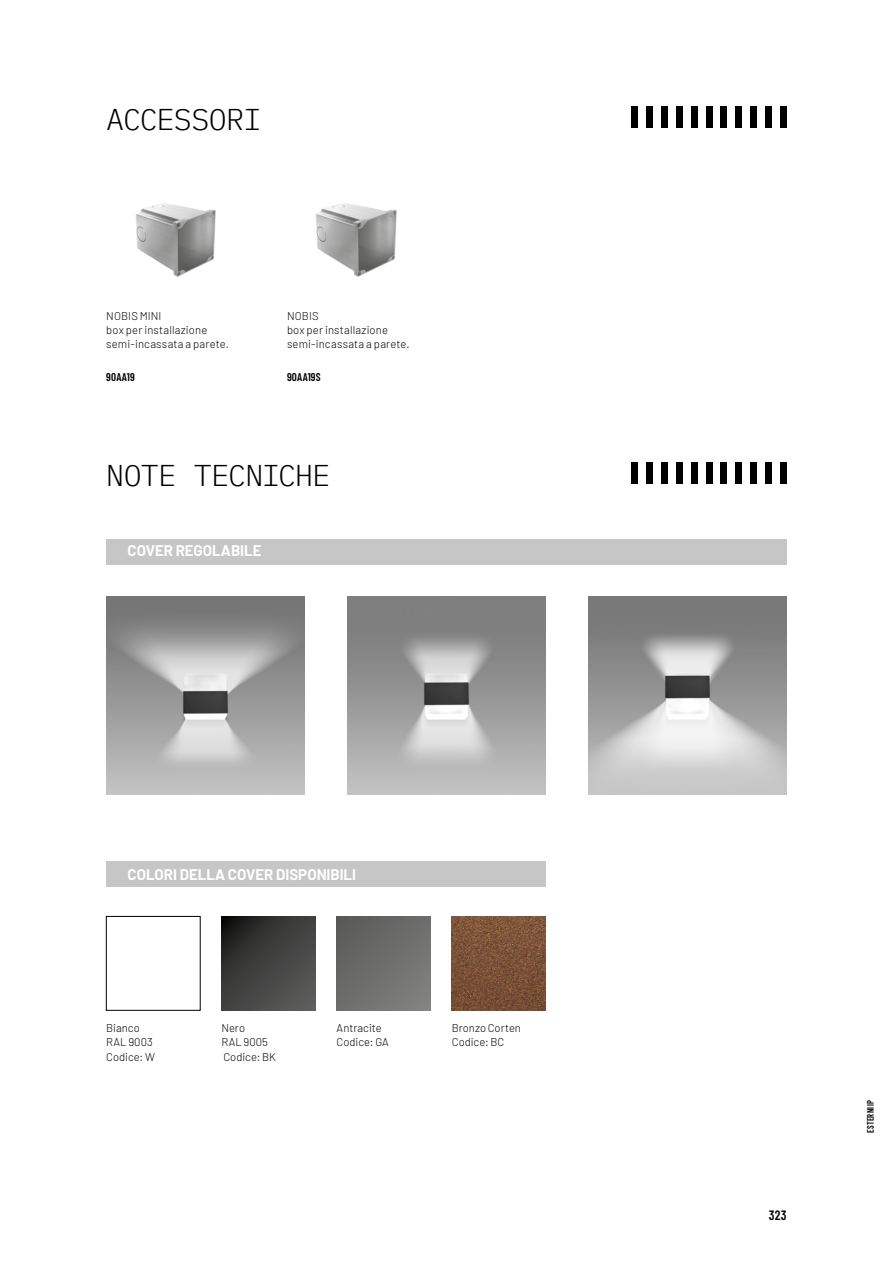
<style>
.page{position:relative;width:893px;height:1263px;background:#fff}
.page>*{position:absolute;margin:0;border:0;box-sizing:border-box;transform-origin:0 0}
.t1{font:300 30px "IBM Plex Mono";letter-spacing:-.03em;color:#000}
.t2{font:700 15px "Barlow";color:#fff}
.t3{font:600 13.5px "Barlow Condensed";color:#000}
.t4{font:300 11.25px/14.2px "Barlow";letter-spacing:.01em;color:#000}
.t5{font:600 11.25px "Barlow Condensed";letter-spacing:.015em;color:#000}
.t6{font:600 9.45px "Barlow Condensed";letter-spacing:.015em;color:#000;scale:.9 1}
</style>
<div class="page">
<div style="left:106px;top:861px;width:440px;height:26px;background:#c6c6c6"></div>
<div style="left:106px;top:539px;width:681px;height:25px;background:#c6c6c6"></div>
<img style="left:135px;top:203px;width:81px;height:73px">
<img style="left:315px;top:203px;width:82px;height:73px">
<img style="left:106px;top:596px;width:199px;height:199px">
<img style="left:347px;top:596px;width:199px;height:199px">
<img style="left:588px;top:596px;width:199px;height:199px">
<div style="left:106px;top:916px;width:94px;height:94px;border:1px solid #000"></div>
<svg style="left:221px;top:916px;width:94px;height:94px;background:#3e3e3d"></svg>
<div style="left:337px;top:916px;width:94px;height:94px;background:linear-gradient(to right,#636262,#797978)"></div>
<img style="left:452px;top:916px;width:94px;height:94px">
<div style="left:780px;top:106px;width:7px;height:22px;background:#000"></div>
<div style="left:765px;top:106px;width:7px;height:22px;background:#000"></div>
<div style="left:750px;top:106px;width:7px;height:22px;background:#000"></div>
<div style="left:736px;top:106px;width:6px;height:22px;background:#000"></div>
<div style="left:721px;top:106px;width:6px;height:22px;background:#000"></div>
<div style="left:706px;top:106px;width:6px;height:22px;background:#000"></div>
<div style="left:691px;top:106px;width:6px;height:22px;background:#000"></div>
<div style="left:676px;top:106px;width:6px;height:22px;background:#000"></div>
<div style="left:661px;top:106px;width:7px;height:22px;background:#000"></div>
<div style="left:646px;top:106px;width:7px;height:22px;background:#000"></div>
<div style="left:631px;top:106px;width:7px;height:22px;background:#000"></div>
<div style="left:780px;top:462px;width:7px;height:21px;background:#000"></div>
<div style="left:765px;top:462px;width:7px;height:21px;background:#000"></div>
<div style="left:750px;top:462px;width:7px;height:21px;background:#000"></div>
<div style="left:736px;top:462px;width:6px;height:21px;background:#000"></div>
<div style="left:721px;top:462px;width:6px;height:21px;background:#000"></div>
<div style="left:706px;top:462px;width:6px;height:21px;background:#000"></div>
<div style="left:691px;top:462px;width:6px;height:21px;background:#000"></div>
<div style="left:676px;top:462px;width:6px;height:21px;background:#000"></div>
<div style="left:661px;top:462px;width:7px;height:21px;background:#000"></div>
<div style="left:646px;top:462px;width:7px;height:21px;background:#000"></div>
<div style="left:631px;top:462px;width:7px;height:21px;background:#000"></div>
<h1 class="t1" style="left:106px;top:96px;width:157px">ACCESSORI</h1>
<p class="t4" style="left:106px;top:308px;width:124px">NOBIS MINI<br>box per installazione semi-incassata a parete.</p>
<p class="t4" style="left:287px;top:308px;width:124px">NOBIS<br>box per installazione semi-incassata a parete.</p>
<p class="t5" style="left:106px;top:368px;width:30px">90AA19</p>
<p class="t5" style="left:287px;top:368px;width:35px">90AA19S</p>
<h1 class="t1" style="left:106px;top:452px;width:226px">NOTE TECNICHE</h1>
<h2 class="t2" style="left:128px;top:540px;width:135px">COVER REGOLABILE</h2>
<h2 class="t2" style="left:128px;top:863px;width:230px">COLORI DELLA COVER DISPONIBILI</h2>
<p class="t4" style="left:106px;top:1020px;width:50px">Bianco<br>RAL 9003<br>Codice: W</p>
<p class="t4" style="left:221px;top:1020px;width:56px">Nero<br>RAL 9005<br>Codice: BK</p>
<p class="t4" style="left:337px;top:1020px;width:54px">Antracite<br>Codice: GA</p>
<p class="t4" style="left:452px;top:1020px;width:71px">Bronzo Corten<br>Codice: BC</p>
<p class="t3" style="left:769px;top:1206px;width:19px">323</p>
<p class="t6" style="left:863px;top:1133px;width:39px;rotate:-90deg">ESTERNI IP</p>
</div>
